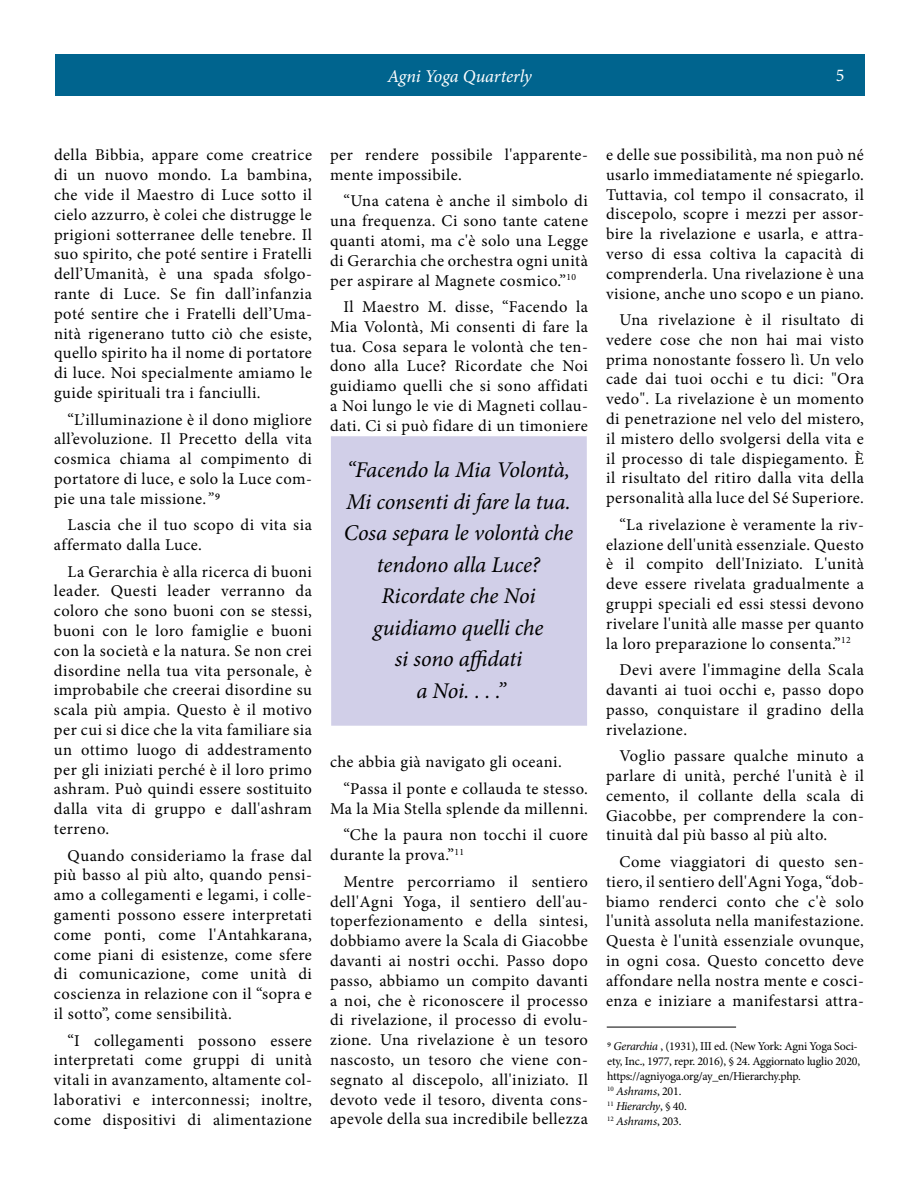
<style>
.page{position:relative;width:918px;height:1188px;background:#fff}
.page>*{position:absolute;margin:0;border:0;box-sizing:border-box;transform-origin:0 0}
.t1{font:italic 22.5px/31.5px "Minion Pro";letter-spacing:-.01em;color:#000;text-align:center}
.t2{font:italic 18px "Minion Pro";letter-spacing:-.005em;color:#fff}
.t3{font:18px "Minion Pro";color:#fff}
.t4{font:16.5px/19.8px "Minion Pro";letter-spacing:.03em;color:#000;text-align:justify}
.t5{font:12px/15px "Minion Pro";letter-spacing:-.025em;color:#000}
.s1{font-style:italic}
</style>
<div class="page">
<div style="left:55px;top:54px;width:810px;height:41px;background:#00648e"></div>
<hr style="left:607px;top:1027px;width:129px;height:1px;background:#000">
<div style="left:331px;top:436px;width:256px;height:290px;background:#d1cfe8"></div>
<p class="t2" style="left:388px;top:64px;width:146px">Agni Yoga Quarterly</p>
<p class="t3" style="left:836px;top:63px;width:10px">5</p>
<p class="t4" style="left:54px;top:145px;width:260px">della Bibbia, appare come creatrice di un nuovo mondo. La bambina, che vide il Maestro di Luce sotto il cielo azzurro, è colei che distrugge le prigioni sotterranee delle tenebre. Il suo spirito, che poté sentire i Fratelli dell’Umanità, è una spada sfolgo&shy;rante di Luce. Se fin dall’infanzia poté sentire che i Fratelli dell’Uma&shy;nità rigenerano tutto ciò che esiste, quello spirito ha il nome di portatore di luce. Noi specialmente amiamo le guide spirituali tra i fanciulli.</p>
<p class="t4" style="left:54px;top:409px;width:260px;text-indent:13px">“L’illuminazione è il dono migliore all’evoluzione. Il Precetto della vita cosmica chiama al compimento di portatore di luce, e solo la Luce com&shy;pie una tale missione.<span class="s1">”</span>9</p>
<p class="t4" style="left:54px;top:515px;width:259px;text-indent:13px">Lascia che il tuo scopo di vita sia affermato dalla Luce.</p>
<p class="t4" style="left:54px;top:562px;width:260px;text-indent:13px">La Gerarchia è alla ricerca di buoni leader. Questi leader verranno da coloro che sono buoni con se stessi, buoni con le loro famiglie e buoni con la società e la natura. Se non crei disordine nella tua vita personale, è improbabile che creerai disordine su scala più ampia. Questo è il motivo per cui si dice che la vita familiare sia un ottimo luogo di addestramento per gli iniziati perché è il loro primo ashram. Può quindi essere sostituito dalla vita di gruppo e dall'ashram terreno.</p>
<p class="t4" style="left:54px;top:845px;width:260px;text-indent:13px">Quando consideriamo la frase dal più basso al più alto, quando pensi&shy;amo a collegamenti e legami, i colle&shy;gamenti possono essere interpretati come ponti, come l'Antahkarana, come piani di esistenze, come sfere di comunicazione, come unità di coscienza in relazione con il “sopra e il sotto”, come sensibilità.</p>
<p class="t4" style="left:54px;top:1030px;width:260px;text-indent:13px">“I collegamenti possono essere interpretati come gruppi di unità vitali in avanzamento, altamente col&shy;laborativi e interconnessi; inoltre, come dispositivi di alimentazione</p>
<p class="t4" style="left:330px;top:145px;width:259px">per rendere possibile l'apparente&shy;mente impossibile.</p>
<p class="t4" style="left:330px;top:191px;width:260px;text-indent:13px">“Una catena è anche il simbolo di una frequenza. Ci sono tante catene quanti atomi, ma c'è solo una Legge di Gerarchia che orchestra ogni unità per aspirare al Magnete cosmico.”<sup>10</sup></p>
<p class="t4" style="left:330px;top:297px;width:260px;text-indent:13px">Il Maestro M. disse, “Facendo la Mia Volontà, Mi consenti di fare la tua. Cosa separa le volontà che ten&shy;dono alla Luce? Ricordate che Noi guidiamo quelli che si sono affidati a Noi lungo le vie di Magneti collau&shy;dati. Ci si può fidare di un timoniere</p>
<h1 class="t1" style="left:344px;top:454px;width:231px">“Facendo la Mia Volontà,<br>Mi consenti di fare la tua.<br>Cosa separa le volontà che tendono alla Luce?<br>Ricordate che Noi guidiamo quelli che<br>si sono affidati<br>a Noi. . . .”</h1>
<p class="t4" style="left:344px;top:749px;width:246px;line-height:26.5px;text-indent:-13px">che abbia già navigato gli oceani. “Passa il ponte e collauda te stesso.</p>
<p class="t4" style="left:330px;top:795px;width:260px;line-height:26.5px;text-align:right">Ma la Mia Stella splende da millenni. “Che la paura non tocchi il cuore</p>
<p class="t4" style="left:344px;top:842px;width:246px;line-height:26.5px;text-indent:-13px">durante la prova.”<sup>11<br></sup>Mentre percorriamo il sentiero</p>
<p class="t4" style="left:330px;top:891px;width:260px">dell'Agni Yoga, il sentiero dell'au&shy;toperfezionamento e della sintesi, dobbiamo avere la Scala di Giacobbe davanti ai nostri occhi. Passo dopo passo, abbiamo un compito davanti a noi, che è riconoscere il processo di rivelazione, il processo di evolu&shy;zione. Una rivelazione è un tesoro nascosto, un tesoro che viene con&shy;segnato al discepolo, all'iniziato. Il devoto vede il tesoro, diventa cons&shy;apevole della sua incredibile bellezza</p>
<p class="t4" style="left:606px;top:145px;width:260px">e delle sue possibilità, ma non può né usarlo immediatamente né spiegarlo.<br>Tuttavia, col tempo il consacrato, il discepolo, scopre i mezzi per assor&shy;bire la rivelazione e usarla, e attra&shy;verso di essa coltiva la capacità di comprenderla. Una rivelazione è una visione, anche uno scopo e un piano.</p>
<p class="t4" style="left:606px;top:310px;width:260px;text-indent:13px">Una rivelazione è il risultato di vedere cose che non hai mai visto prima nonostante fossero lì. Un velo cade dai tuoi occhi e tu dici: "Ora vedo". La rivelazione è un momento di penetrazione nel velo del mistero, il mistero dello svolgersi della vita e il processo di tale dispiegamento. È il risultato del ritiro dalla vita della personalità alla luce del Sé Superiore.</p>
<p class="t4" style="left:606px;top:515px;width:260px;text-indent:13px">“La rivelazione è veramente la riv&shy;elazione dell'unità essenziale. Questo è il compito dell'Iniziato. L'unità deve essere rivelata gradualmente a gruppi speciali ed essi stessi devono rivelare l'unità alle masse per quanto la loro preparazione lo consenta.”<sup>12</sup></p>
<p class="t4" style="left:606px;top:660px;width:260px;text-indent:13px">Devi avere l'immagine della Scala davanti ai tuoi occhi e, passo dopo passo, conquistare il gradino della rivelazione.</p>
<p class="t4" style="left:606px;top:746px;width:259px;text-indent:13px">Voglio passare qualche minuto a parlare di unità, perché l'unità è il cemento, il collante della scala di Giacobbe, per comprendere la con&shy;tinuità dal più basso al più alto.</p>
<p class="t4" style="left:606px;top:852px;width:260px;text-indent:13px">Come viaggiatori di questo sen&shy;tiero, il sentiero dell'Agni Yoga, “dob&shy;biamo renderci conto che c'è solo l'unità assoluta nella manifestazione.<br>Questa è l'unità essenziale ovunque, in ogni cosa. Questo concetto deve affondare nella nostra mente e cosci&shy;enza e iniziare a manifestarsi attra-</p>
<p class="t5" style="left:607px;top:1039px;width:254px">9 <span class="s1">Gerarchia</span> , (1931), III ed. (New York: Agni Yoga Soci&shy;ety, Inc., 1977, repr. 2016), § 24. Aggiornato luglio 2020, https://agniyoga.org/ay_en/Hierarchy.php.<br><sup>10</sup> <span class="s1">Ashrams</span>, 201.<br><sup>11</sup> <span class="s1">Hierarchy</span>, § 40.<br><sup>12</sup> <span class="s1">Ashrams</span>, 203.</p>
</div>
